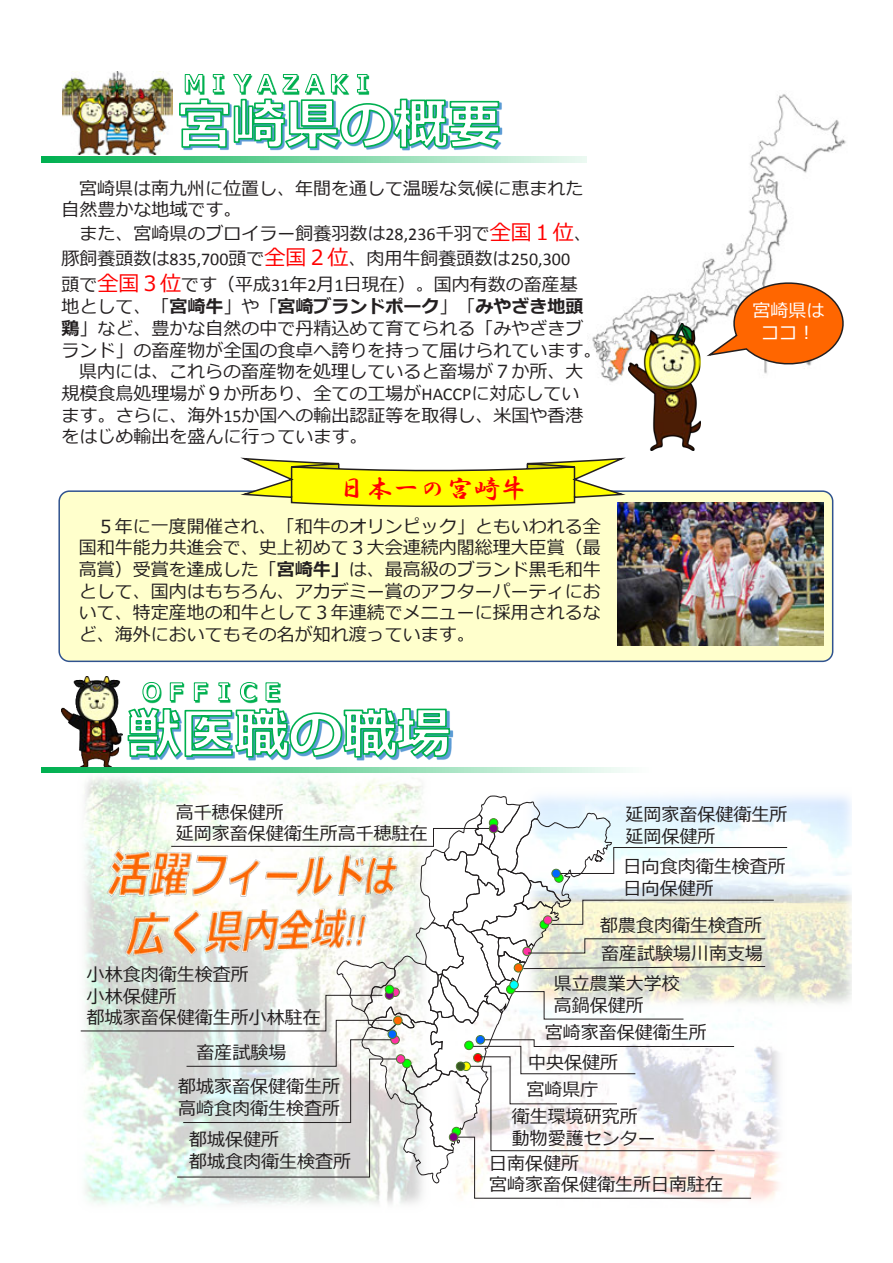
<style>
.page{position:relative;width:893px;height:1263px;background:#fff}
.page>*{position:absolute;margin:0;border:0;box-sizing:border-box;transform-origin:0 0}
.t1{font:27px "HG Gyoshotai";color:#f00}
.t2{font:18px/21.6px "Meiryo";color:#231f20}
.t3{font:700 18px "Meiryo";color:#231f20}
.t4{font:18px/21.6px "Meiryo";color:#fff;text-align:center}
.s1{font-family:"Calibri"}
.s2{font-size:21px;color:#f00}
.s3{font-weight:400}
.s4{font-weight:700}
</style>
<div class="page">
<img style="left:788px;top:795px;width:63px;height:208px">
<svg style="left:41px;top:156px;width:546px;height:7px"></svg>
<img style="left:146px;top:149px;width:324px;height:14px">
<img style="left:470px;top:102px;width:79px;height:61px">
<img style="left:436px;top:730px;width:18px;height:30px">
<svg style="left:127px;top:682px;width:324px;height:77px"></svg>
<img style="left:62px;top:677px;width:60px;height:66px">
<svg style="left:41px;top:767px;width:589px;height:6px"></svg>
<img style="left:71px;top:743px;width:363px;height:52px">
<img style="left:62px;top:71px;width:111px;height:84px">
<img style="left:168px;top:71px;width:5px;height:31px">
<svg style="left:179px;top:74px;width:321px;height:75px"></svg>
<div style="left:58px;top:490px;width:775px;height:172px;background:#ffc;border:2px solid #2f528f;border-radius:10px"></div>
<svg style="left:236px;top:457px;width:394px;height:50px"></svg>
<img style="left:617px;top:503px;width:207px;height:143px">
<img style="left:592px;top:94px;width:254px;height:288px">
<img style="left:629px;top:324px;width:72px;height:126px">
<svg style="left:707px;top:277px;width:139px;height:92px"></svg>
<svg style="left:80px;top:795px;width:708px;height:404px"></svg>
<div style="left:510px;top:980px;width:8px;height:9px;background:#0ff;border-radius:50%"></div>
<div style="left:510px;top:980px;width:8px;height:9px;border:1px solid #507e32;border-radius:50%"></div>
<p class="t2" style="left:61px;top:178px;width:523px;text-indent:18px">宮崎県は南九州に位置し、年間を通して温暖な気候に恵まれた自然豊かな地域です。</p>
<p class="t2" style="left:61px;top:222px;width:532px;line-height:25.2px;text-indent:18px">また、宮崎県のブロイラー飼養羽数は<span class="s1">28,236</span>千羽で<span class="s2">全国１位</span>、豚飼養頭数は<span class="s1">835,700</span>頭で<span class="s2">全国２位</span>、肉用牛飼養頭数は<span class="s1">250,300</span>頭で<span class="s2">全国３位</span>です（平成<span class="s1">31</span>年<span class="s1">2</span>月<span class="s1">1</span>日現在）。国内有数の畜産基</p>
<p class="t3" style="left:61px;top:294px;width:524px"><span class="s3">地として、「</span>宮崎牛<span class="s3">」や「</span>宮崎ブランドポーク<span class="s3">」「</span>みやざき地頭</p>
<p class="t2" style="left:61px;top:318px;width:523px"><span class="s4">鶏</span>」など、豊かな自然の中で丹精込めて育てられる「みやざきブ</p>
<p class="t2" style="left:61px;top:340px;width:541px">ランド」の畜産物が全国の食卓へ誇りを持って届けられています。</p>
<p class="t2" style="left:79px;top:362px;width:505px">県内には、これらの畜産物を処理していると畜場が７か所、大</p>
<p class="t2" style="left:61px;top:384px;width:520px">規模食鳥処理場が９か所あり、全ての工場が<span class="s1">HACCP</span>に対応してい</p>
<p class="t2" style="left:61px;top:405px;width:524px">ます。さらに、海外<span class="s1">15</span>か国への輸出認証等を取得し、米国や香港</p>
<p class="t2" style="left:61px;top:427px;width:307px">をはじめ輸出を盛んに行っています。</p>
<h1 class="t1" style="left:338px;top:475px;width:191px">日本一の宮崎牛</h1>
<p class="t2" style="left:79px;top:516px;width:524px;text-align:justify;text-indent:18px">５年に一度開催され、「和牛のオリンピック」ともいわれる全国和牛能力共進会で、史上初めて３大会連続内閣総理大臣賞（最高賞）受賞を達成した「<span class="s4">宮崎牛」</span>は、最高級のブランド黒毛和牛として、国内はもちろん、アカデミー賞のアフターパーティにおいて、特定産地の和牛として３年連続でメニューに採用されるなど、海外においてもその名が知れ渡っています。</p>
<p class="t4" style="left:752px;top:301px;width:73px">宮崎県はココ！</p>
<p class="t2" style="left:176px;top:802px;width:253px">高千穂保健所<br>延岡家畜保健衛生所高千穂駐在</p>
<p class="t2" style="left:625px;top:805px;width:163px">延岡家畜保健衛生所延岡保健所</p>
<p class="t2" style="left:87px;top:964px;width:235px">小林食肉衛生検査所<br>小林保健所<br>都城家畜保健衛生所小林駐在</p>
<p class="t2" style="left:196px;top:1043px;width:91px">畜産試験場</p>
<p class="t2" style="left:178px;top:1077px;width:163px">都城家畜保健衛生所高崎食肉衛生検査所</p>
<p class="t2" style="left:189px;top:1130px;width:163px">都城保健所<br>都城食肉衛生検査所</p>
<p class="t2" style="left:624px;top:857px;width:163px">日向食肉衛生検査所日向保健所</p>
<p class="t2" style="left:600px;top:915px;width:163px">都農食肉衛生検査所</p>
<p class="t2" style="left:601px;top:944px;width:163px">畜産試験場川南支場</p>
<p class="t2" style="left:554px;top:974px;width:127px">県立農業大学校</p>
<p class="t2" style="left:554px;top:996px;width:91px">高鍋保健所</p>
<p class="t2" style="left:528px;top:1019px;width:180px;line-height:29.4px;text-indent:17px">宮崎家畜保健衛生所中央保健所</p>
<p class="t2" style="left:512px;top:1107px;width:145px">衛生環境研究所動物愛護センター</p>
<p class="t2" style="left:489px;top:1153px;width:235px">日南保健所<br>宮崎家畜保健衛生所日南駐在</p>
<p class="t2" style="left:527px;top:1080px;width:73px">宮崎県庁</p>
</div>
